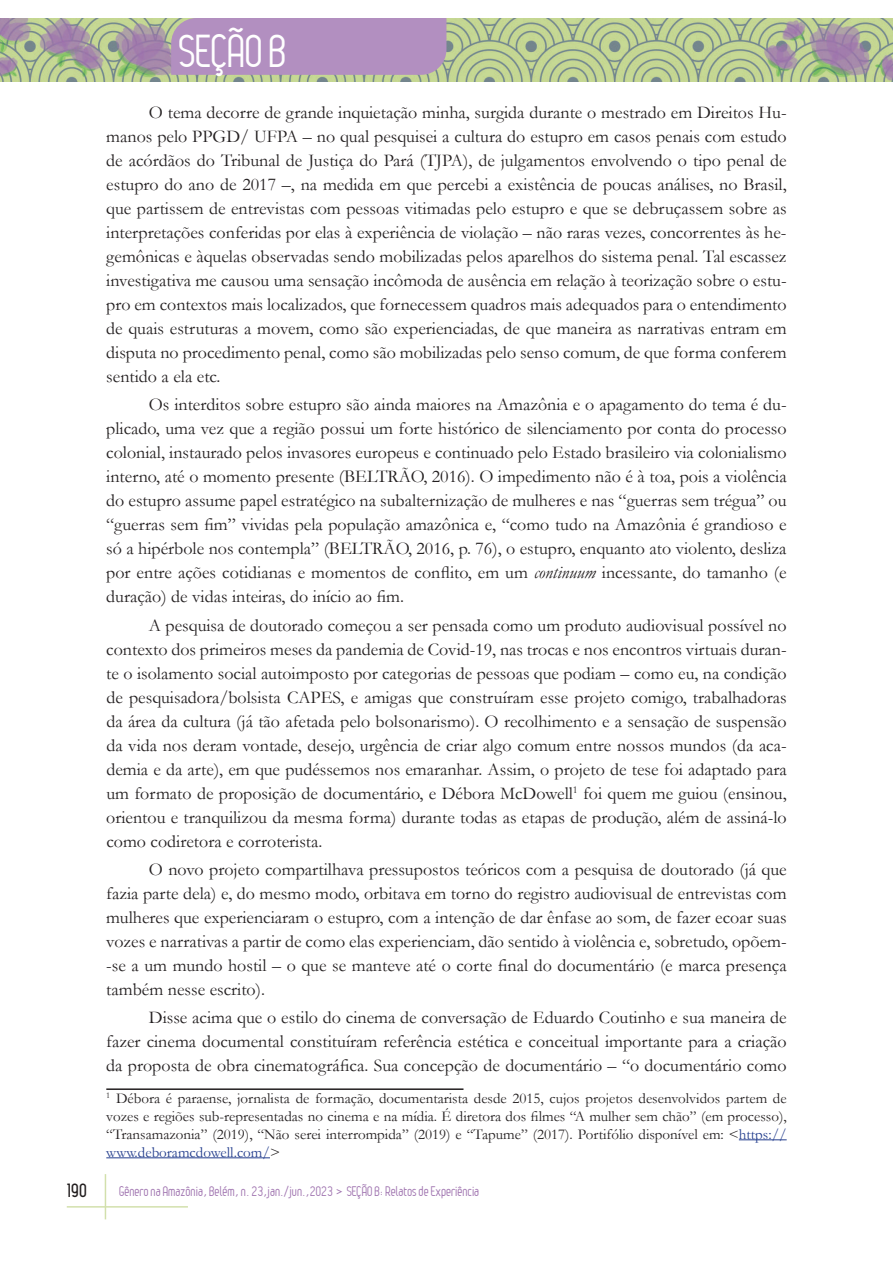
<style>
.page{position:relative;width:893px;height:1263px;background:#fff}
.page>*{position:absolute;margin:0;border:0;box-sizing:border-box;transform-origin:0 0}
.t1{font:45px "Leger";letter-spacing:-.01em;color:#fff}
.t2{font:18px/24px "Garamond";color:#231f20;text-align:justify}
.t3{font:700 18px "Leger";color:#231f20}
.t4{font:15px/18px "Garamond";color:#231f20;text-align:justify}
.t5{font:13.5px "Leger";color:#9f73af}
.s1{font-style:italic}
.s2{color:#253f8e}
</style>
<div class="page">
<hr style="left:105px;top:1174px;width:1px;height:45px;background:#d2e0ac">
<hr style="left:67px;top:1206px;width:121px;height:1px;background:#d2e0ac">
<img style="left:0;top:18px;width:893px;height:64px">
<div style="left:171px;top:18px;width:275px;height:57px;background:#b28fc0"></div>
<hr style="left:106px;top:1088px;width:357px;height:2px;background:#231f20">
<hr style="left:739px;top:1139px;width:48px;height:1px;background:#253f8e">
<hr style="left:106px;top:1157px;width:164px;height:1px;background:#253f8e">
<h1 class="t1" style="left:179px;top:26px;width:110px">SEÇÃO B</h1>
<p class="t2" style="left:106px;top:100px;width:682px;text-indent:43px">O tema decorre de grande inquietação minha, surgida durante o mestrado em Direitos Hu&shy;manos pelo PPGD/ UFPA – no qual pesquisei a cultura do estupro em casos penais com estudo de acórdãos do Tribunal de Justiça do Pará (TJPA), de julgamentos envolvendo o tipo penal de estupro do ano de 2017 –, na medida em que percebi a existência de poucas análises, no Brasil, que partissem de entrevistas com pessoas vitimadas pelo estupro e que se debruçassem sobre as interpretações conferidas por elas à experiência de violação – não raras vezes, concorrentes às he&shy;gemônicas e àquelas observadas sendo mobilizadas pelos aparelhos do sistema penal. Tal escassez investigativa me causou uma sensação incômoda de ausência em relação à teorização sobre o estu&shy;pro em contextos mais localizados, que fornecessem quadros mais adequados para o entendimento de quais estruturas a movem, como são experienciadas, de que maneira as narrativas entram em disputa no procedimento penal, como são mobilizadas pelo senso comum, de que forma conferem sentido a ela etc.</p>
<p class="t2" style="left:106px;top:392px;width:682px;text-indent:43px">Os interditos sobre estupro são ainda maiores na Amazônia e o apagamento do tema é du&shy;plicado, uma vez que a região possui um forte histórico de silenciamento por conta do processo colonial, instaurado pelos invasores europeus e continuado pelo Estado brasileiro via colonialismo interno, até o momento presente (BELTRÃO, 2016). O impedimento não é à toa, pois a violência do estupro assume papel estratégico na subalternização de mulheres e nas “guerras sem trégua” ou “guerras sem fim” vividas pela população amazônica e, “como tudo na Amazônia é grandioso e só a hipérbole nos contempla” (BELTRÃO, 2016, p. 76), o estupro, enquanto ato violento, desliza por entre ações cotidianas e momentos de conflito, em um <span class="s1">continuum</span> incessante, do tamanho (e duração) de vidas inteiras, do início ao fim.</p>
<p class="t2" style="left:106px;top:612px;width:682px;text-indent:43px">A pesquisa de doutorado começou a ser pensada como um produto audiovisual possível no contexto dos primeiros meses da pandemia de Covid-19, nas trocas e nos encontros virtuais duran&shy;te o isolamento social autoimposto por categorias de pessoas que podiam – como eu, na condição de pesquisadora/bolsista CAPES, e amigas que construíram esse projeto comigo, trabalhadoras da área da cultura (já tão afetada pelo bolsonarismo). O recolhimento e a sensação de suspensão da vida nos deram vontade, desejo, urgência de criar algo comum entre nossos mundos (da aca&shy;demia e da arte), em que pudéssemos nos emaranhar. Assim, o projeto de tese foi adaptado para um formato de proposição de documentário, e Débora McDowell<sup>1</sup> foi quem me guiou (ensinou, orientou e tranquilizou da mesma forma) durante todas as etapas de produção, além de assiná-lo como codiretora e corroterista.</p>
<p class="t2" style="left:106px;top:857px;width:682px;text-indent:43px">O novo projeto compartilhava pressupostos teóricos com a pesquisa de doutorado (já que fazia parte dela) e, do mesmo modo, orbitava em torno do registro audiovisual de entrevistas com mulheres que experienciaram o estupro, com a intenção de dar ênfase ao som, de fazer ecoar suas vozes e narrativas a partir de como elas experienciam, dão sentido à violência e, sobretudo, opõem--se a um mundo hostil – o que se manteve até o corte final do documentário (e marca presença também nesse escrito).</p>
<p class="t2" style="left:106px;top:1005px;width:682px;text-indent:43px">Disse acima que o estilo do cinema de conversação de Eduardo Coutinho e sua maneira de fazer cinema documental constituíram referência estética e conceitual importante para a criação da proposta de obra cinematográfica. Sua concepção de documentário – “o documentário como</p>
<p class="t4" style="left:106px;top:1088px;width:682px"><sup>1</sup> Débora é paraense, jornalista de formação, documentarista desde 2015, cujos projetos desenvolvidos partem de vozes e regiões sub-representadas no cinema e na mídia. É diretora dos filmes “A mulher sem chão” (em processo), “Transamazonia” (2019), “Não serei interrompida” (2019) e “Tapume” (2017). Portifólio disponível em: &lt;<span class="s2">https:// www.deboramcdowell.com/</span>&gt;</p>
<p class="t3" style="left:67px;top:1180px;width:21px">190</p>
<p class="t5" style="left:119px;top:1183px;width:362px">Gênero na Amazônia, Belém, n. 23,jan./jun.,2023 &gt; SEÇÃO B: Relatos de Experiência</p>
</div>
